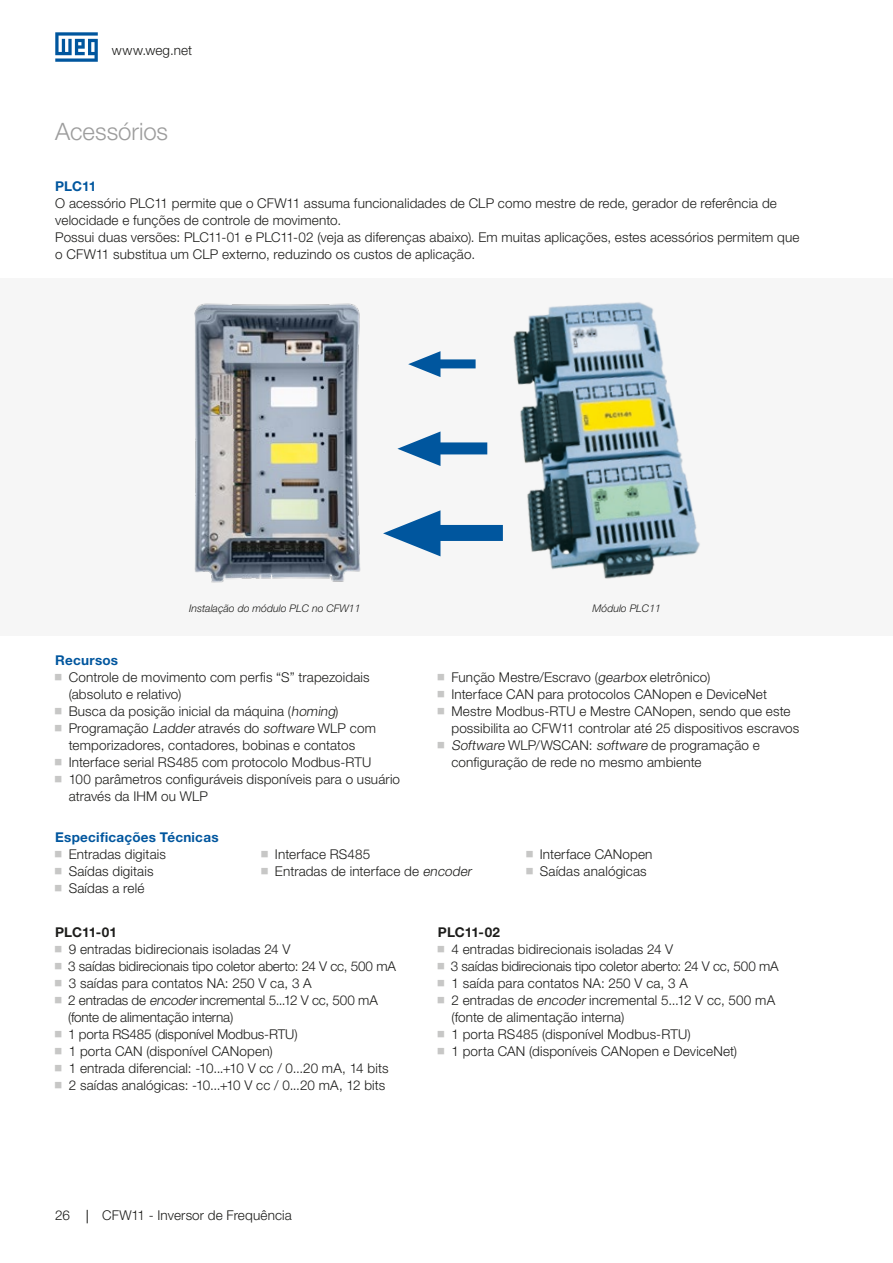
<style>
.page{position:relative;width:893px;height:1263px;background:#fff}
.page>*{position:absolute;margin:0;border:0;box-sizing:border-box;transform-origin:0 0}
.t1{font:300 24px "Helvetica Neue LT Pro";letter-spacing:-.005em;color:#9d9d9d}
.t2{font:300 13.5px/17px "Helvetica Neue LT Pro";letter-spacing:.01em;color:#1d1d1b}
.t3{font:700 13.5px "Helvetica Neue LT Pro";letter-spacing:.015em;color:#00569e}
.t4{font:700 13.5px "Helvetica Neue LT Pro";letter-spacing:-.005em;color:#1d1d1b}
.t5{font:italic 300 10.5px "Helvetica Neue LT Pro";color:#1d1d1b}
.s1{font-style:italic}
</style>
<div class="page">
<svg style="left:55px;top:32px;width:43px;height:30px"></svg>
<svg style="left:87px;top:1210px;width:1px;height:13px"></svg>
<div style="left:0;top:279px;width:893px;height:357px;background:#f6f6f6"></div>
<img style="left:487px;top:302px;width:213px;height:277px">
<img style="left:194px;top:303px;width:167px;height:280px">
<svg style="left:383px;top:510px;width:57px;height:46px"></svg>
<div style="left:432px;top:525px;width:71px;height:16px;background:#00569e"></div>
<svg style="left:397px;top:431px;width:43px;height:35px"></svg>
<div style="left:434px;top:442px;width:53px;height:12px;background:#00569e"></div>
<svg style="left:408px;top:351px;width:32px;height:26px"></svg>
<div style="left:436px;top:359px;width:40px;height:9px;background:#00569e"></div>
<p class="t2" style="left:112px;top:42px;width:82px">www.weg.net</p>
<h1 class="t1" style="left:55px;top:117px;width:114px">Acessórios</h1>
<p class="t3" style="left:55px;top:178px;width:42px">PLC11</p>
<p class="t2" style="left:55px;top:195px;width:746px">O acessório PLC11 permite que o CFW11 assuma funcionalidades de CLP como mestre de rede, gerador de referência de velocidade e funções de controle de movimento.<br>Possui duas versões: PLC11-01 e PLC11-02 (veja as diferenças abaixo). Em muitas aplicações, estes acessórios permitem que o CFW11 substitua um CLP externo, reduzindo os custos de aplicação.</p>
<p class="t5" style="left:189px;top:602px;width:173px">Instalação do módulo PLC no CFW11</p>
<p class="t5" style="left:592px;top:602px;width:70px">Módulo PLC11</p>
<p class="t3" style="left:55px;top:651px;width:64px">Recursos</p>
<p class="t2" style="left:69px;top:668px;width:333px">Controle de movimento com perfis “S” trapezoidais (absoluto e relativo)<br>Busca da posição inicial da máquina (<span class="s1">homing</span>)<br>Programação <span class="s1">Ladder</span> através do <span class="s1">software</span> WLP com temporizadores, contadores, bobinas e contatos Interface serial RS485 com protocolo Modbus-RTU<br>100 parâmetros configuráveis disponíveis para o usuário através da IHM ou WLP</p>
<p class="t3" style="left:55px;top:829px;width:165px">Especificações Técnicas</p>
<p class="t2" style="left:69px;top:845px;width:99px">Entradas digitais<br>Saídas digitais<br>Saídas a relé</p>
<p class="t4" style="left:55px;top:923px;width:63px">PLC11-01</p>
<p class="t2" style="left:68px;top:940px;width:329px">9 entradas bidirecionais isoladas 24 V<br>3 saídas bidirecionais tipo coletor aberto: 24 V cc, 500 mA 3 saídas para contatos NA: 250 V ca, 3 A<br>2 entradas de <span class="s1">encoder</span>incremental 5...12 V cc, 500 mA (fonte de alimentação interna)<br>1 porta RS485 (disponível Modbus-RTU)<br>1 porta CAN (disponível CANopen)<br>1 entrada diferencial: -10...+10 V cc / 0...20 mA, 14 bits 2 saídas analógicas: -10...+10 V cc / 0...20 mA, 12 bits</p>
<p class="t2" style="left:451px;top:668px;width:349px">Função Mestre/Escravo (<span class="s1">gearbox</span> eletrônico)<br>Interface CAN para protocolos CANopen e DeviceNet Mestre Modbus-RTU e Mestre CANopen, sendo que este possibilita ao CFW11 controlar até 25 dispositivos escravos <span class="s1">Software</span> WLP/WSCAN: <span class="s1">software</span> de programação e configuração de rede no mesmo ambiente</p>
<p class="t2" style="left:275px;top:845px;width:201px">Interface RS485<br>Entradas de interface de <span class="s1">encoder</span></p>
<p class="t2" style="left:540px;top:845px;width:114px">Interface CANopen<br>Saídas analógicas</p>
<p class="t4" style="left:438px;top:923px;width:63px">PLC11-02</p>
<p class="t2" style="left:451px;top:940px;width:329px">4 entradas bidirecionais isoladas 24 V<br>3 saídas bidirecionais tipo coletor aberto: 24 V cc, 500 mA 1 saída para contatos NA: 250 V ca, 3 A<br>2 entradas de <span class="s1">encoder</span> incremental 5...12 V cc, 500 mA (fonte de alimentação interna)<br>1 porta RS485 (disponível Modbus-RTU)<br>1 porta CAN (disponíveis CANopen e DeviceNet)</p>
<p class="t2" style="left:55px;top:1207px;width:16px">26</p>
<p class="t2" style="left:102px;top:1207px;width:191px">CFW11 - Inversor de Frequência</p>
</div>
